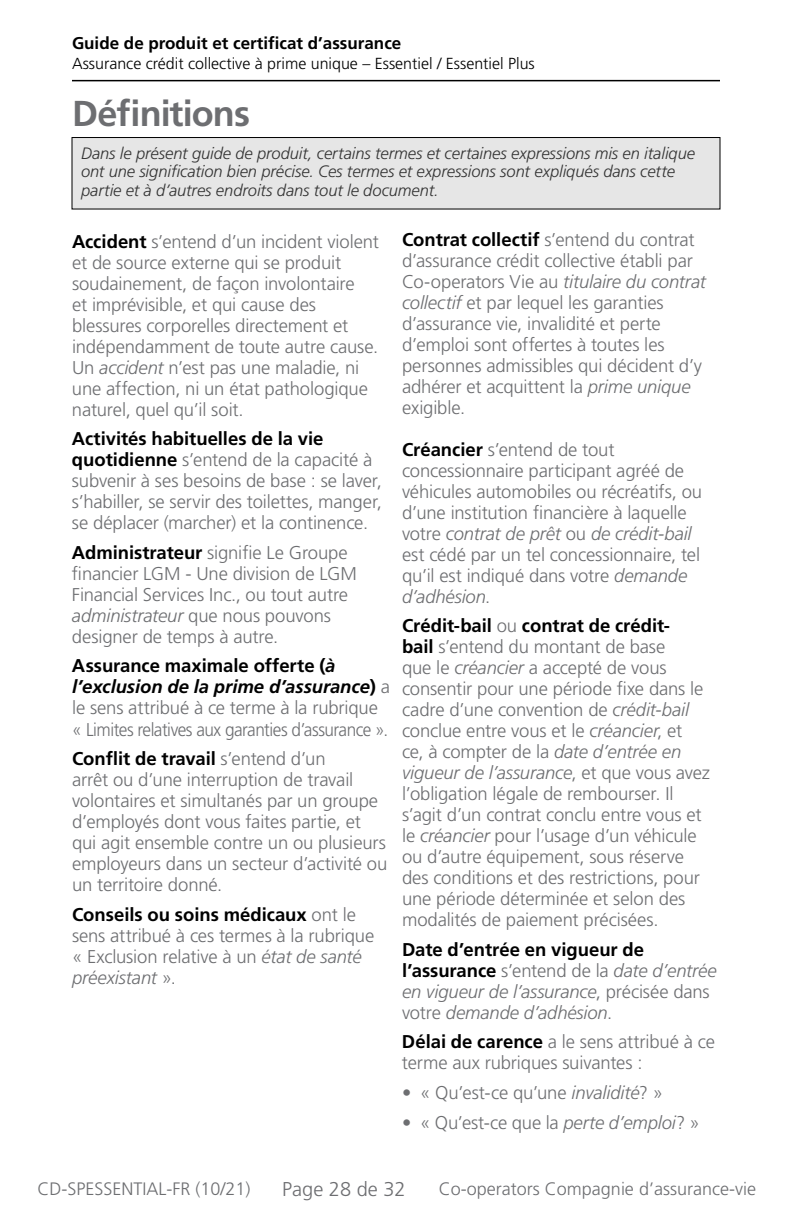
<style>
.page{position:relative;width:792px;height:1224px;background:#fff}
.page>*{position:absolute;margin:0;border:0;box-sizing:border-box;transform-origin:0 0}
.t1{font:700 36px "Frutiger LT Std";letter-spacing:-.025em;color:#6d6e71}
.t2{font:300 20px "Frutiger LT Std";color:#6d6e71}
.t3{font:300 18.4px/21px "Frutiger LT Std";letter-spacing:-.01em;color:#6d6e71}
.t4{font:italic 300 18.4px/21px "Frutiger LT Std";letter-spacing:-.005em;color:#6d6e71}
.t5{font:300 18px "Frutiger LT Std";color:#6d6e71}
.t6{font:700 17px "Frutiger LT Std";color:#000}
.t7{font:italic 300 16.4px/18.4px "Frutiger LT Std";letter-spacing:-.005em;color:#333}
.t8{font:300 16px "Frutiger LT Std";color:#000}
.s1{font-weight:700;color:#000}
.s2{font-style:italic}
.s3{font-weight:700;font-style:italic;color:#000}
.s4{font-weight:700;font-style:normal;color:#000}
.s5{font-style:normal}
</style>
<div class="page">
<hr style="left:73px;top:80px;width:646px;height:1px;background:#000">
<div style="left:72px;top:138px;width:648px;height:71px;background:#e6e6e6"></div>
<div style="left:72px;top:137px;width:648px;height:72px;border:1px solid #000"></div>
<p class="t6" style="left:72px;top:33px;width:331px">Guide de produit et certificat d’assurance</p>
<p class="t8" style="left:72px;top:54px;width:464px">Assurance crédit collective à prime unique – Essentiel / Essentiel Plus</p>
<h1 class="t1" style="left:72px;top:92px;width:180px">Définitions</h1>
<p class="t7" style="left:81px;top:144px;width:616px">Dans le présent guide de produit, certains termes et certaines expressions mis en italique ont une signification bien précise. Ces termes et expressions sont expliqués dans cette partie et à d’autres endroits dans tout le document.</p>
<p class="t3" style="left:72px;top:231px;width:309px"><span class="s1">Accident</span> s’entend d’un incident violent et de source externe qui se produit soudainement, de façon involontaire<br>et imprévisible, et qui cause des blessures corporelles directement et indépendamment de toute autre cause.<br>Un <span class="s2">accident</span> n’est pas une maladie, ni une affection, ni un état pathologique naturel, quel qu’il soit.</p>
<p class="t3" style="left:72px;top:429px;width:311px"><span class="s1">Activités habituelles de la vie quotidienne</span> s’entend de la capacité à subvenir à ses besoins de base : se laver, s’habiller, se servir des toilettes, manger, se déplacer (marcher) et la continence.</p>
<p class="t3" style="left:72px;top:542px;width:286px"><span class="s1">Administrateur</span> signifie Le Groupe financier LGM - Une division de LGM Financial Services Inc., ou tout autre <span class="s2">administrateur</span> que nous pouvons designer de temps à autre.</p>
<p class="t3" style="left:72px;top:656px;width:319px"><span class="s1">Assurance maximale offerte (</span><span class="s3">à l’exclusion de la prime d’assurance</span><span class="s1">)</span> a le sens attribué à ce terme à la rubrique « Limites relatives aux garanties d’assurance ».</p>
<p class="t3" style="left:72px;top:749px;width:317px"><span class="s1">Conflit de travail</span> s’entend d’un<br>arrêt ou d’une interruption de travail volontaires et simultanés par un groupe d’employés dont vous faites partie, et qui agit ensemble contre un ou plusieurs employeurs dans un secteur d’activité ou un territoire donné.</p>
<p class="t3" style="left:72px;top:904px;width:304px"><span class="s1">Conseils ou soins médicaux</span> ont le sens attribué à ces termes à la rubrique « Exclusion relative à un <span class="s2">état de santé préexistant</span> ».</p>
<p class="t3" style="left:402px;top:229px;width:305px"><span class="s1">Contrat collectif</span> s’entend du contrat d’assurance crédit collective établi par Co-operators Vie au <span class="s2">titulaire du contrat collectif</span> et par lequel les garanties d’assurance vie, invalidité et perte d’emploi sont offertes à toutes les personnes admissibles qui décident d’y adhérer et acquittent la <span class="s2">prime unique </span>exigible.</p>
<p class="t3" style="left:402px;top:439px;width:302px"><span class="s1">Créancier</span> s’entend de tout concessionnaire participant agréé de véhicules automobiles ou récréatifs, ou d’une institution financière à laquelle votre <span class="s2">contrat de prêt</span> ou <span class="s2">de crédit-bail </span>est cédé par un tel concessionnaire, tel qu’il est indiqué dans votre <span class="s2">demande d’adhésion</span>.</p>
<p class="t3" style="left:402px;top:616px;width:310px"><span class="s1">Crédit-bail</span> ou <span class="s1">contrat de crédit-<br>bail</span> s’entend du montant de base<br>que le <span class="s2">créancier</span> a accepté de vous consentir pour une période fixe dans le cadre d’une convention de <span class="s2">crédit-bail </span>conclue entre vous et le <span class="s2">créancier</span>, et<br>ce, à compter de la <span class="s2">date d’entrée en vigueur de l’assurance</span>, et que vous avez l’obligation légale de rembourser. Il s’agit d’un contrat conclu entre vous et le <span class="s2">créancier</span> pour l’usage d’un véhicule ou d’autre équipement, sous réserve des conditions et des restrictions, pour une période déterminée et selon des modalités de paiement précisées.</p>
<p class="t4" style="left:402px;top:939px;width:316px"><span class="s4">Date d’entrée en vigueur de l’assurance</span> <span class="s5">s’entend de la</span> date d’entrée en vigueur de l’assurance<span class="s5">, précisée dans votre</span> demande d’adhésion<span class="s5">.</span></p>
<p class="t3" style="left:402px;top:1032px;width:315px"><span class="s1">Délai de carence</span> a le sens attribué à ce terme aux rubriques suivantes :</p>
<p class="t3" style="left:402px;top:1083px;width:263px">• « Qu’est-ce qu’une <span class="s2">invalidité</span>? »</p>
<p class="t3" style="left:402px;top:1112px;width:299px">• « Qu’est-ce que la <span class="s2">perte d’emploi</span>? »</p>
<p class="t2" style="left:282px;top:1178px;width:125px">Page 28 de 32</p>
<p class="t5" style="left:37px;top:1179px;width:215px">CD-SPESSENTIAL-FR (10/21)</p>
<p class="t5" style="left:439px;top:1179px;width:319px">Co-operators Compagnie d’assurance-vie</p>
</div>
